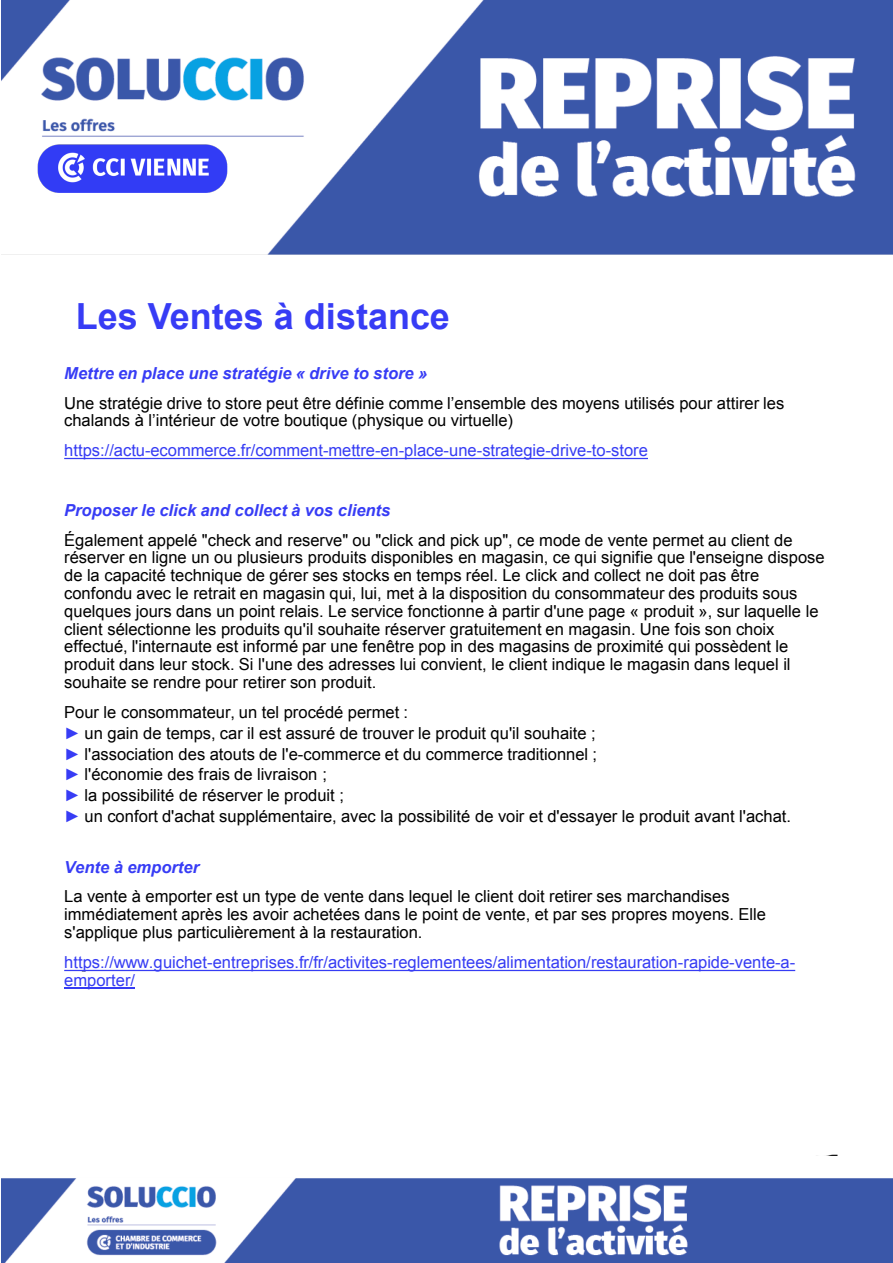
<style>
.page{position:relative;width:893px;height:1263px;background:#fff}
.page>*{position:absolute;margin:0;border:0;box-sizing:border-box;transform-origin:0 0}
.t1{font:700 36px "Arial";color:#373cf5}
.t2{font:16.5px/17.9px "Arial";color:#000}
.t3{font:16.5px/29.7px "Arial";color:#363cf4}
.s1{font-weight:700;font-style:italic;color:#373cf5}
.s2{color:#000}
.s3{color:#373cf5}
</style>
<div class="page">
<img style="left:2px;top:0;width:891px;height:1263px">
<img style="left:38px;top:145px;width:190px;height:47px">
<svg style="left:64px;top:458px;width:584px;height:1px"></svg>
<svg style="left:64px;top:970px;width:731px;height:1px"></svg>
<hr style="left:64px;top:988px;width:71px;height:1px;background:#363cf4">
<p class="t1" style="left:76px;top:292px;width:376px">Les Ventes à distance</p>
<p class="t2" style="left:64px;top:358px;width:722px;line-height:29.8px"><span class="s1">Mettre en place une stratégie « drive to store »<br></span>Une stratégie drive to store peut être définie comme l’ensemble des moyens utilisés pour attirer les</p>
<p class="t3" style="left:64px;top:406px;width:585px"><span class="s2">chalands à l’intérieur de votre boutique (physique ou virtuelle) </span>https://actu-ecommerce.fr/comment-mettre-en-place-une-strategie-drive-to-store</p>
<p class="t2" style="left:64px;top:495px;width:730px;line-height:29.7px"><span class="s1">Proposer le click and collect à vos clients<br></span>Également appelé "check and reserve" ou "click and pick up", ce mode de vente permet au client de</p>
<p class="t2" style="left:64px;top:549px;width:762px">réserver en ligne un ou plusieurs produits disponibles en magasin, ce qui signifie que l'enseigne dispose de la capacité technique de gérer ses stocks en temps réel. Le click and collect ne doit pas être confondu avec le retrait en magasin qui, lui, met à la disposition du consommateur des produits sous quelques jours dans un point relais. Le service fonctionne à partir d'une page « produit », sur laquelle le client sélectionne les produits qu'il souhaite réserver gratuitement en magasin. Une fois son choix effectué, l'internaute est informé par une fenêtre pop in des magasins de proximité qui possèdent le produit dans leur stock. Si l'une des adresses lui convient, le client indique le magasin dans lequel il souhaite se rendre pour retirer son produit.</p>
<p class="t2" style="left:64px;top:702px;width:728px;line-height:20.9px">Pour le consommateur, un tel procédé permet :<br><span class="s3">►</span> un gain de temps, car il est assuré de trouver le produit qu'il souhaite ;<br><span class="s3">►</span> l'association des atouts de l'e-commerce et du commerce traditionnel ;<br><span class="s3">►</span> l'économie des frais de livraison ;<br><span class="s3">►</span> la possibilité de réserver le produit ;<br><span class="s3">►</span> un confort d'achat supplémentaire, avec la possibilité de voir et d'essayer le produit avant l'achat.</p>
<p class="t2" style="left:64px;top:852px;width:667px;line-height:29.7px"><span class="s1">Vente à emporter<br></span>La vente à emporter est un type de vente dans lequel le client doit retirer ses marchandises</p>
<p class="t2" style="left:64px;top:906px;width:703px">immédiatement après les avoir achetées dans le point de vente, et par ses propres moyens. Elle s'applique plus particulièrement à la restauration.</p>
<p class="t3" style="left:64px;top:953px;width:733px;line-height:17.9px">https://www.guichet-entreprises.fr/fr/activites-reglementees/alimentation/restauration-rapide-vente-a&shy;emporter/</p>
</div>
